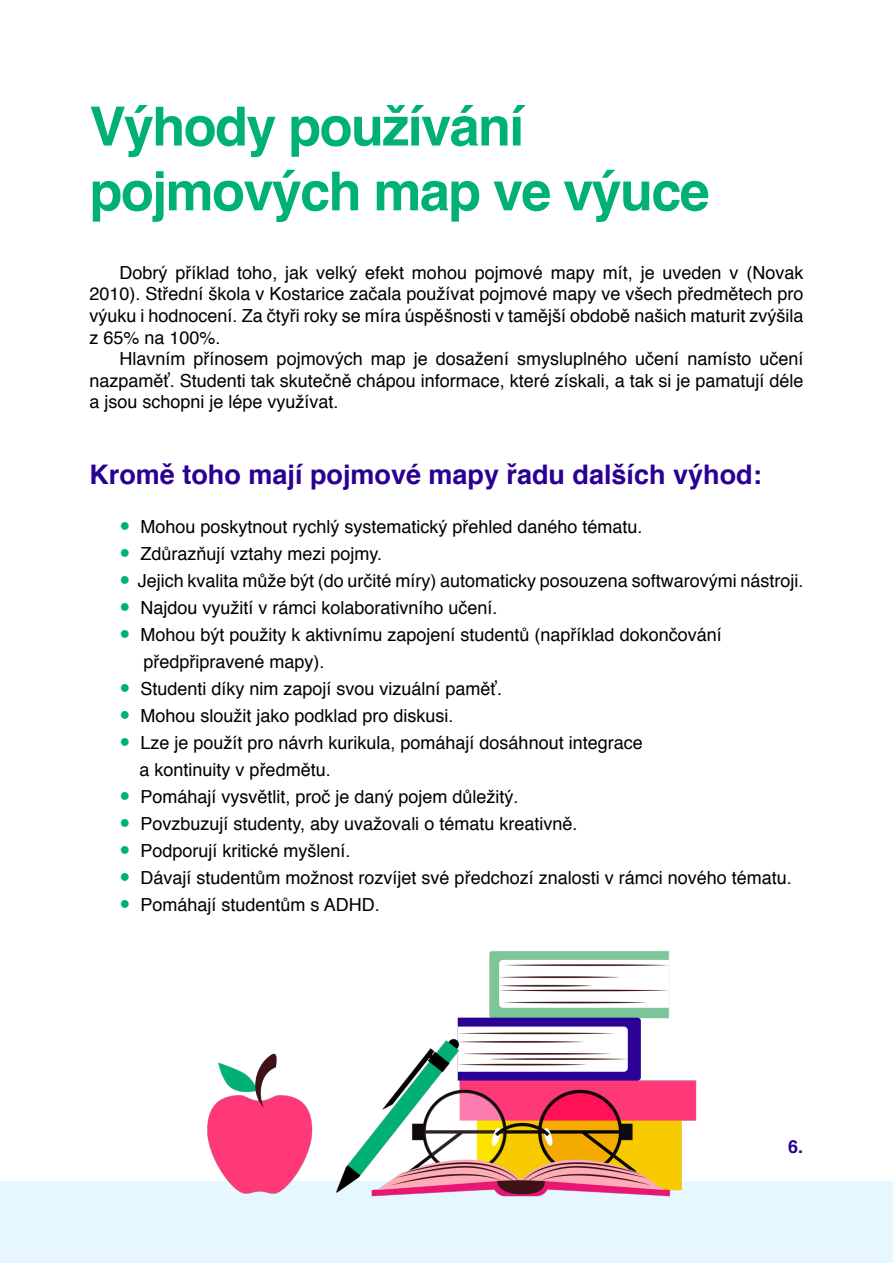
<style>
.page{position:relative;width:893px;height:1263px;background:#fff}
.page>*{position:absolute;margin:0;border:0;box-sizing:border-box;transform-origin:0 0}
.t1{font:700 54px/64.8px "Helvetica";letter-spacing:-.03em;color:#00b174}
.t2{font:700 27px "Helvetica";color:#2a0092}
.t3{font:18px/21.6px "Helvetica";color:#000;text-align:justify}
.t4{font:700 18px "Helvetica";color:#2a0092}
.s1{color:#00b174}
</style>
<div class="page">
<div style="left:0;top:1181px;width:893px;height:82px;background:#e6f7ff"></div>
<img style="left:207px;top:951px;width:490px;height:246px">
<h1 class="t1" style="left:89px;top:95px;width:622px">Výhody používání pojmových map ve výuce</h1>
<p class="t3" style="left:89px;top:262px;width:715px;text-indent:30px">Dobrý příklad toho, jak velký efekt mohou pojmové mapy mít, je uveden v (Novak 2010). Střední škola v Kostarice začala používat pojmové mapy ve všech předmětech pro výuku i hodnocení. Za čtyři roky se míra úspěšnosti v tamější obdobě našich maturit zvýšila z 65% na 100%.</p>
<p class="t3" style="left:89px;top:349px;width:715px;text-indent:30px">Hlavním přínosem pojmových map je dosažení smysluplného učení namísto učení nazpaměť. Studenti tak skutečně chápou informace, které získali, a tak si je pamatují déle a jsou schopni je lépe využívat.</p>
<h2 class="t2" style="left:89px;top:453px;width:674px">Kromě toho mají pojmové mapy řadu dalších výhod:</h2>
<p class="t3" style="left:119px;top:516px;width:525px"><span class="s1">●</span> Mohou poskytnout rychlý systematický přehled daného tématu.</p>
<p class="t3" style="left:119px;top:543px;width:264px"><span class="s1">●</span> Zdůrazňují vztahy mezi pojmy.</p>
<p class="t3" style="left:119px;top:570px;width:685px"><span class="s1">●</span> Jejich kvalita může být (do určité míry) automaticky posouzena softwarovými nástroji.</p>
<p class="t3" style="left:119px;top:597px;width:380px"><span class="s1">●</span> Najdou využití v rámci kolaborativního učení.</p>
<p class="t3" style="left:144px;top:621px;width:580px;line-height:27px;text-indent:-24px"><span class="s1">●</span> Mohou být použity k aktivnímu zapojení studentů (například dokončování předpřipravené mapy).</p>
<p class="t3" style="left:120px;top:678px;width:384px"><span class="s1">●</span> Studenti díky nim zapojí svou vizuální paměť.</p>
<p class="t3" style="left:120px;top:705px;width:336px"><span class="s1">●</span> Mohou sloužit jako podklad pro diskusi.</p>
<p class="t3" style="left:140px;top:729px;width:505px;line-height:27px;text-indent:-20px"><span class="s1">●</span> Lze je použít pro návrh kurikula, pomáhají dosáhnout integrace a kontinuity v předmětu.</p>
<p class="t3" style="left:120px;top:786px;width:401px"><span class="s1">●</span> Pomáhají vysvětlit, proč je daný pojem důležitý.</p>
<p class="t3" style="left:120px;top:813px;width:459px"><span class="s1">●</span> Povzbuzují studenty, aby uvažovali o tématu kreativně.</p>
<p class="t3" style="left:120px;top:840px;width:232px"><span class="s1">●</span> Podporují kritické myšlení.</p>
<p class="t3" style="left:120px;top:867px;width:674px"><span class="s1">●</span> Dávají studentům možnost rozvíjet své předchozí znalosti v rámci nového tématu.</p>
<p class="t3" style="left:120px;top:894px;width:261px"><span class="s1">●</span> Pomáhají studentům s ADHD.</p>
<p class="t4" style="left:788px;top:1132px;width:17px">6.</p>
</div>
